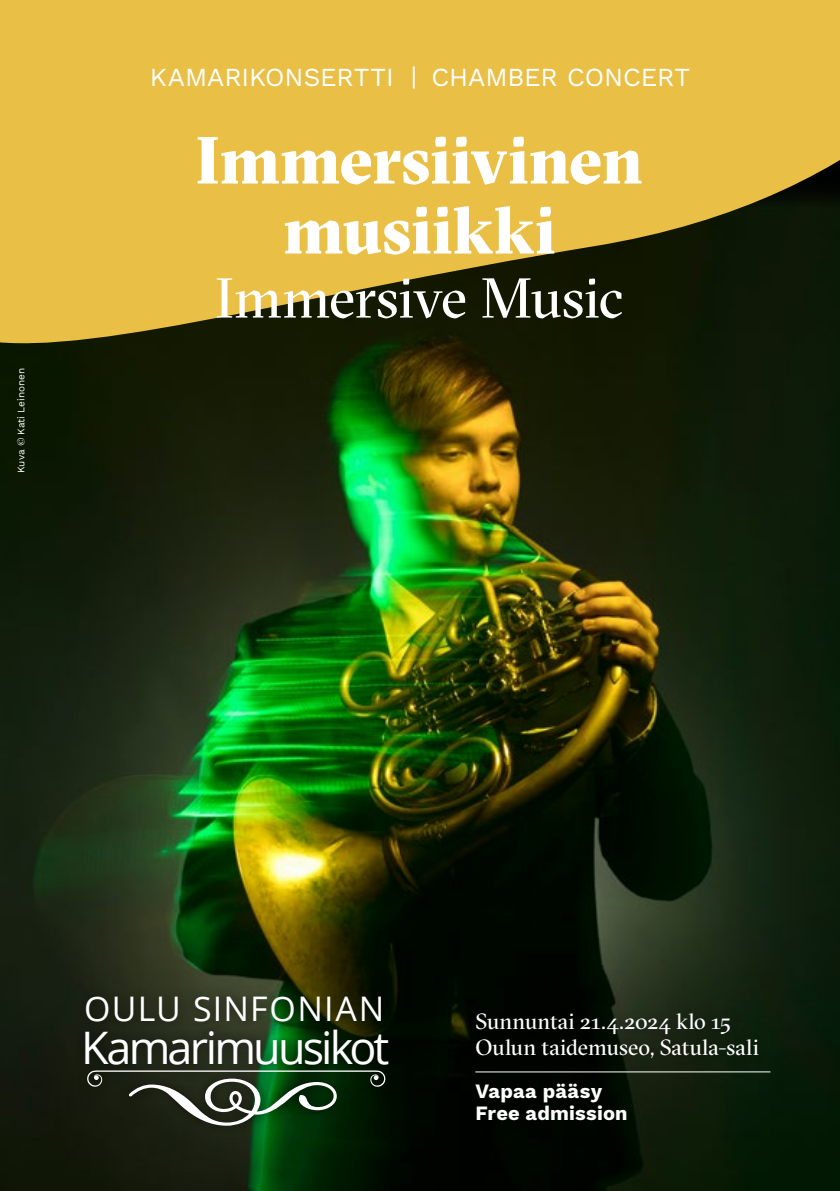
<style>
.page{position:relative;width:840px;height:1191px;background:#fff}
.page>*{position:absolute;margin:0;border:0;box-sizing:border-box;transform-origin:0 0}
.t1{font:900 66.4px/70px "GT Sectra Fine";letter-spacing:-.01em;color:#fff;text-align:center}
.t2{font:56px "GT Sectra Fine";letter-spacing:-.015em;color:#fff}
.t3{font:44.8px "Open Sans";letter-spacing:-.065em;color:#fff}
.t4{font:33.8px "Open Sans";letter-spacing:.04em;color:#fff}
.t5{font:26px "Work Sans";letter-spacing:-.005em;color:#fff}
.t6{font:22px/26px "GT Sectra Fine";letter-spacing:.005em;color:#fff}
.t7{font:700 20px/22px "Work Sans";letter-spacing:.01em;color:#fff}
.t8{font:10px "Work Sans";letter-spacing:.005em;color:#fff}
.s1{font-family:"GT Sectra Fine";font-style:italic}
</style>
<div class="page">
<img style="left:0;top:351px;width:839px;height:840px">
<svg style="left:0;top:0;width:839px;height:351px;background:#ba9a37"></svg>
<div style="left:75px;top:986px;width:324px;height:150px;background:#000;opacity:.59"></div>
<svg style="left:87px;top:1070px;width:298px;height:55px;background:#324731"></svg>
<div style="left:465px;top:1003px;width:302px;height:64px;background:#000;opacity:.27"></div>
<hr style="left:475px;top:1071px;width:295px;height:1px;background:#fff">
<p class="t8" style="left:13px;top:473px;width:107px;rotate:-90deg">Kuva <span class="s1">©</span> Kati Leinonen</p>
<p class="t5" style="left:150px;top:58px;width:541px">KAMARIKONSERTTI | CHAMBER CONCERT</p>
<h1 class="t1" style="left:196px;top:126px;width:448px">Immersiivinen musiikki</h1>
<h2 class="t2" style="left:215px;top:266px;width:409px">Immersive Music</h2>
<h3 class="t4" style="left:84px;top:985px;width:301px">OULU SINFONIAN</h3>
<h3 class="t3" style="left:81px;top:1017px;width:310px">Kamarimuusikot</h3>
<p class="t6" style="left:475px;top:1008px;width:285px">Sunnuntai 21.4.2024 klo 15<br>Oulun taidemuseo, Satula-sali</p>
<p class="t7" style="left:475px;top:1081px;width:154px">Vapaa pääsy<br>Free admission</p>
</div>
